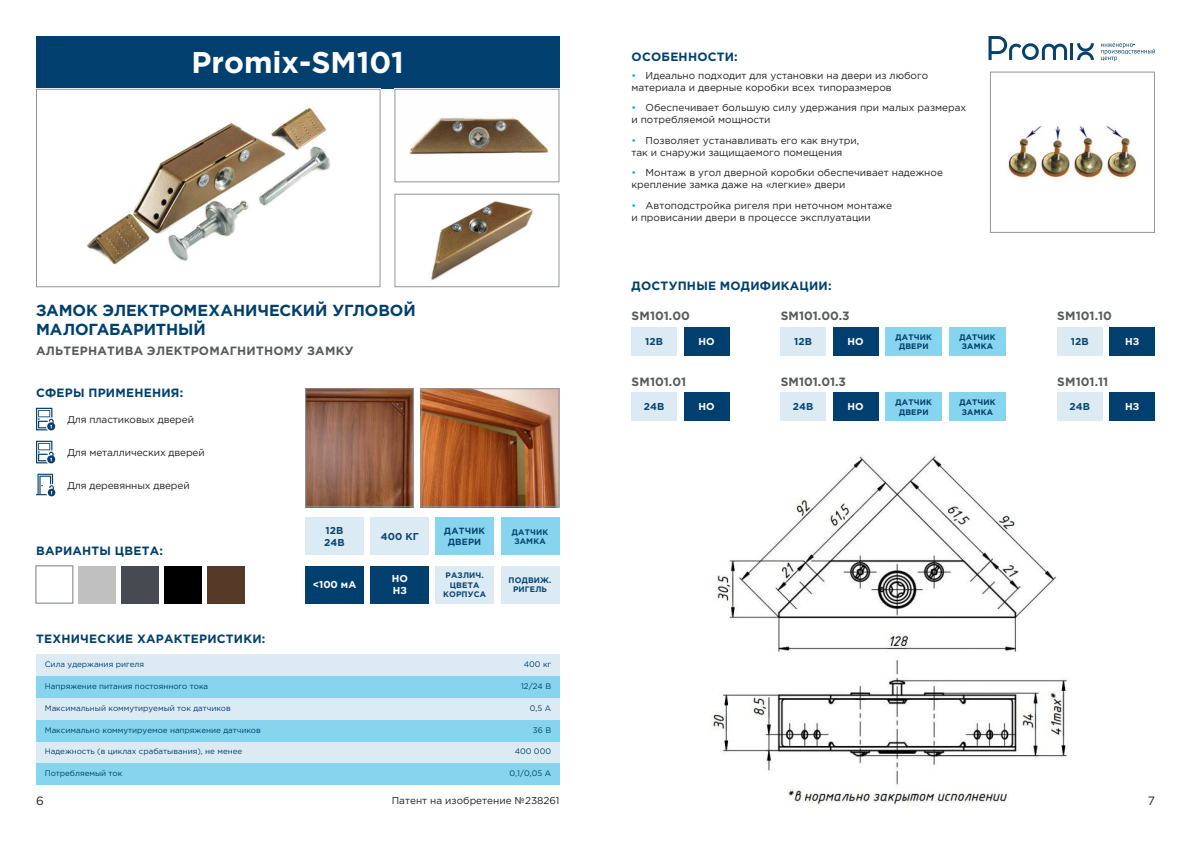
<style>
.page{position:relative;width:1191px;height:842px;background:#fff}
.page>*{position:absolute;margin:0;border:0;box-sizing:border-box;transform-origin:0 0}
.t1{font:700 30px "Gotham Pro";color:#fff}
.t2{font:700 16px/19.2px "Gotham Pro";letter-spacing:-.005em;color:#01406e}
.t3{font:700 12px "Gotham Pro";letter-spacing:.02em;color:#01406e}
.t4{font:700 12px "Gotham Pro";letter-spacing:.02em;color:#575b5d}
.t5{font:12px "Gotham Pro";color:#221f1f}
.t6{font:10px/12px "Gotham Pro";color:#221f1f}
.t7{font:700 10px/12px "Gotham Pro";color:#084671}
.t8{font:700 10px/12px "Gotham Pro";letter-spacing:.02em;color:#fff}
.t9{font:700 9px/10.8px "Gotham Pro";letter-spacing:.02em;color:#084671;text-align:center}
.t10{font:8px "Gotham Pro";color:#01406e}
.t11{font:700 8px/9.6px "Gotham Pro";letter-spacing:.02em;color:#01406e;text-align:center}
.t12{font:700 8px/9.6px "Gotham Pro";letter-spacing:.02em;color:#084671;text-align:center}
.s1{color:#00adef}
</style>
<div class="page">
<hr style="left:1070px;top:43px;width:3px;height:17px;background:#08406e">
<svg style="left:1077px;top:43px;width:16px;height:17px"></svg>
<svg style="left:1101px;top:43px;width:54px;height:18px"></svg>
<svg style="left:988px;top:36px;width:79px;height:24px"></svg>
<div style="left:36px;top:36px;width:523px;height:53px;background:#01406e"></div>
<img style="left:86px;top:107px;width:245px;height:158px">
<div style="left:36px;top:89px;width:344px;height:198px;border:1px solid #929799"></div>
<img style="left:409px;top:117px;width:140px;height:38px">
<div style="left:394px;top:89px;width:165px;height:93px;border:1px solid #929799"></div>
<img style="left:431px;top:200px;width:103px;height:81px">
<div style="left:394px;top:194px;width:165px;height:93px;border:1px solid #929799"></div>
<img style="left:1008px;top:126px;width:129px;height:56px">
<div style="left:990px;top:72px;width:165px;height:161px;border:1px solid #929799"></div>
<img style="left:307px;top:390px;width:105px;height:115px">
<div style="left:305px;top:388px;width:109px;height:119px;border:1px solid #929799"></div>
<img style="left:422px;top:390px;width:135px;height:115px">
<div style="left:420px;top:388px;width:139px;height:119px;border:1px solid #929799"></div>
<div style="left:36px;top:654px;width:523px;height:22px;background:#dceaf3"></div>
<div style="left:36px;top:698px;width:523px;height:22px;background:#dceaf3"></div>
<div style="left:36px;top:741px;width:523px;height:22px;background:#dceaf3"></div>
<div style="left:36px;top:763px;width:523px;height:22px;background:#86d4ed"></div>
<div style="left:36px;top:676px;width:523px;height:22px;background:#86d4ed"></div>
<div style="left:36px;top:720px;width:523px;height:21px;background:#86d4ed"></div>
<div style="left:305px;top:518px;width:59px;height:37px;background:#dceaf3"></div>
<div style="left:370px;top:518px;width:59px;height:37px;background:#dceaf3"></div>
<div style="left:435px;top:566px;width:59px;height:37px;background:#dceaf3"></div>
<div style="left:500px;top:566px;width:59px;height:37px;background:#dceaf3"></div>
<div style="left:435px;top:518px;width:59px;height:37px;background:#86d4ed"></div>
<div style="left:500px;top:518px;width:59px;height:37px;background:#86d4ed"></div>
<div style="left:305px;top:566px;width:59px;height:37px;background:#01406e"></div>
<div style="left:370px;top:566px;width:59px;height:37px;background:#01406e"></div>
<div style="left:631px;top:327px;width:46px;height:29px;background:#dceaf3"></div>
<div style="left:684px;top:327px;width:45px;height:29px;background:#01406e"></div>
<div style="left:631px;top:393px;width:46px;height:28px;background:#dceaf3"></div>
<div style="left:684px;top:393px;width:45px;height:28px;background:#01406e"></div>
<div style="left:780px;top:327px;width:46px;height:29px;background:#dceaf3"></div>
<div style="left:833px;top:327px;width:45px;height:29px;background:#01406e"></div>
<div style="left:885px;top:327px;width:57px;height:29px;background:#86d4ed"></div>
<div style="left:949px;top:327px;width:57px;height:29px;background:#86d4ed"></div>
<div style="left:1057px;top:327px;width:45px;height:29px;background:#dceaf3"></div>
<div style="left:1109px;top:327px;width:46px;height:29px;background:#01406e"></div>
<div style="left:1057px;top:393px;width:45px;height:28px;background:#dceaf3"></div>
<div style="left:1109px;top:393px;width:46px;height:28px;background:#01406e"></div>
<div style="left:885px;top:393px;width:57px;height:28px;background:#86d4ed"></div>
<div style="left:949px;top:393px;width:57px;height:28px;background:#86d4ed"></div>
<div style="left:780px;top:393px;width:46px;height:28px;background:#dceaf3"></div>
<div style="left:833px;top:393px;width:45px;height:28px;background:#01406e"></div>
<svg style="left:36px;top:408px;width:19px;height:22px"></svg>
<svg style="left:36px;top:441px;width:19px;height:22px"></svg>
<svg style="left:36px;top:474px;width:19px;height:22px"></svg>
<img style="left:711px;top:454px;width:356px;height:352px">
<div style="left:36px;top:565px;width:37px;height:38px;background:#fff;border:1px solid #929799"></div>
<div style="left:79px;top:566px;width:37px;height:37px;background:#c0c0c0"></div>
<div style="left:122px;top:566px;width:37px;height:37px;background:#474a51"></div>
<div style="left:164px;top:566px;width:37px;height:37px;background:#000"></div>
<div style="left:207px;top:566px;width:37px;height:37px;background:#563927"></div>
<h1 class="t1" style="left:191px;top:45px;width:214px">Promix-SM101</h1>
<h2 class="t2" style="left:36px;top:301px;width:381px">ЗАМОК ЭЛЕКТРОМЕХАНИЧЕСКИЙ УГЛОВОЙ<br>МАЛОГАБАРИТНЫЙ</h2>
<p class="t4" style="left:36px;top:344px;width:319px">АЛЬТЕРНАТИВА ЭЛЕКТРОМАГНИТНОМУ ЗАМКУ</p>
<p class="t3" style="left:36px;top:386px;width:149px">СФЕРЫ ПРИМЕНЕНИЯ:</p>
<p class="t6" style="left:67px;top:413px;width:128px">Для пластиковых дверей</p>
<p class="t6" style="left:67px;top:446px;width:139px">Для металлических дверей</p>
<p class="t6" style="left:67px;top:479px;width:124px">Для деревянных дверей</p>
<p class="t3" style="left:36px;top:544px;width:128px">ВАРИАНТЫ ЦВЕТА:</p>
<p class="t3" style="left:36px;top:632px;width:231px">ТЕХНИЧЕСКИЕ ХАРАКТЕРИСТИКИ:</p>
<p class="t7" style="left:324px;top:525px;width:22px">12B<br>24B</p>
<p class="t7" style="left:381px;top:530px;width:40px">400 КГ</p>
<p class="t8" style="left:313px;top:578px;width:45px">&lt;100 мА</p>
<p class="t8" style="left:392px;top:572px;width:18px">НО<br>НЗ</p>
<p class="t9" style="left:444px;top:525px;width:42px">ДАТЧИК<br>ДВЕРИ</p>
<p class="t12" style="left:512px;top:527px;width:38px">ДАТЧИК<br>ЗАМКА</p>
<p class="t12" style="left:443px;top:570px;width:45px">РАЗЛИЧ.<br>ЦВЕТА<br>КОРПУСА</p>
<p class="t12" style="left:508px;top:575px;width:45px">ПОДВИЖ.<br>РИГЕЛЬ</p>
<p class="t10" style="left:45px;top:660px;width:101px">Сила удержания ригеля</p>
<p class="t10" style="left:524px;top:660px;width:29px">400 кг</p>
<p class="t10" style="left:45px;top:704px;width:188px">Максимальный коммутируемый ток датчиков</p>
<p class="t10" style="left:530px;top:704px;width:23px">0,5 А</p>
<p class="t10" style="left:45px;top:747px;width:199px">Надежность (в циклах срабатывания), не менее</p>
<p class="t10" style="left:515px;top:747px;width:38px">400 000</p>
<p class="t10" style="left:45px;top:769px;width:79px">Потребляемый ток</p>
<p class="t10" style="left:509px;top:769px;width:43px">0,1/0,05 А</p>
<p class="t10" style="left:45px;top:682px;width:165px">Напряжение питания постоянного тока</p>
<p class="t10" style="left:521px;top:682px;width:32px">12/24 В</p>
<p class="t10" style="left:45px;top:725px;width:218px">Максимально коммутируемое напряжение датчиков</p>
<p class="t10" style="left:533px;top:725px;width:20px">36 В</p>
<p class="t3" style="left:631px;top:50px;width:108px">ОСОБЕННОСТИ:</p>
<p class="t6" style="left:631px;top:69px;width:298px"><span class="s1">•</span> Идеально подходит для установки на двери из любого материала и дверные коробки всех типоразмеров</p>
<p class="t6" style="left:631px;top:102px;width:336px"><span class="s1">•</span> Обеспечивает большую силу удержания при малых размерах и потребляемой мощности</p>
<p class="t6" style="left:631px;top:134px;width:229px"><span class="s1">•</span> Позволяет устанавливать его как внутри, так и снаружи защищаемого помещения</p>
<p class="t6" style="left:631px;top:167px;width:313px"><span class="s1">•</span> Монтаж в угол дверной коробки обеспечивает надежное крепление замка даже на «легкие» двери</p>
<p class="t6" style="left:631px;top:199px;width:262px"><span class="s1">•</span> Автоподстройка ригеля при неточном монтаже и провисании двери в процессе эксплуатации</p>
<p class="t3" style="left:631px;top:279px;width:201px">ДОСТУПНЫЕ МОДИФИКАЦИИ:</p>
<p class="t4" style="left:631px;top:309px;width:60px">SM101.00</p>
<p class="t7" style="left:645px;top:336px;width:19px">12B</p>
<p class="t8" style="left:698px;top:336px;width:18px">НО</p>
<p class="t4" style="left:631px;top:374px;width:56px">SM101.01</p>
<p class="t7" style="left:644px;top:401px;width:22px">24B</p>
<p class="t8" style="left:698px;top:401px;width:18px">НО</p>
<p class="t4" style="left:780px;top:309px;width:71px">SM101.00.3</p>
<p class="t7" style="left:794px;top:336px;width:19px">12B</p>
<p class="t8" style="left:847px;top:336px;width:18px">НО</p>
<p class="t11" style="left:895px;top:332px;width:38px">ДАТЧИК<br>ДВЕРИ</p>
<p class="t11" style="left:959px;top:332px;width:38px">ДАТЧИК<br>ЗАМКА</p>
<p class="t4" style="left:780px;top:374px;width:67px">SM101.01.3</p>
<p class="t7" style="left:793px;top:401px;width:22px">24B</p>
<p class="t8" style="left:847px;top:401px;width:18px">НО</p>
<p class="t11" style="left:895px;top:397px;width:38px">ДАТЧИК<br>ДВЕРИ</p>
<p class="t11" style="left:959px;top:397px;width:38px">ДАТЧИК<br>ЗАМКА</p>
<p class="t4" style="left:1057px;top:309px;width:56px">SM101.10</p>
<p class="t7" style="left:1070px;top:336px;width:19px">12B</p>
<p class="t8" style="left:1125px;top:336px;width:16px">НЗ</p>
<p class="t4" style="left:1057px;top:374px;width:52px">SM101.11</p>
<p class="t7" style="left:1069px;top:401px;width:22px">24B</p>
<p class="t8" style="left:1125px;top:401px;width:16px">НЗ</p>
<p class="t6" style="left:392px;top:794px;width:169px">Патент на изобретение №238261</p>
<p class="t5" style="left:36px;top:794px;width:9px">6</p>
<p class="t5" style="left:1147px;top:794px;width:9px">7</p>
</div>
